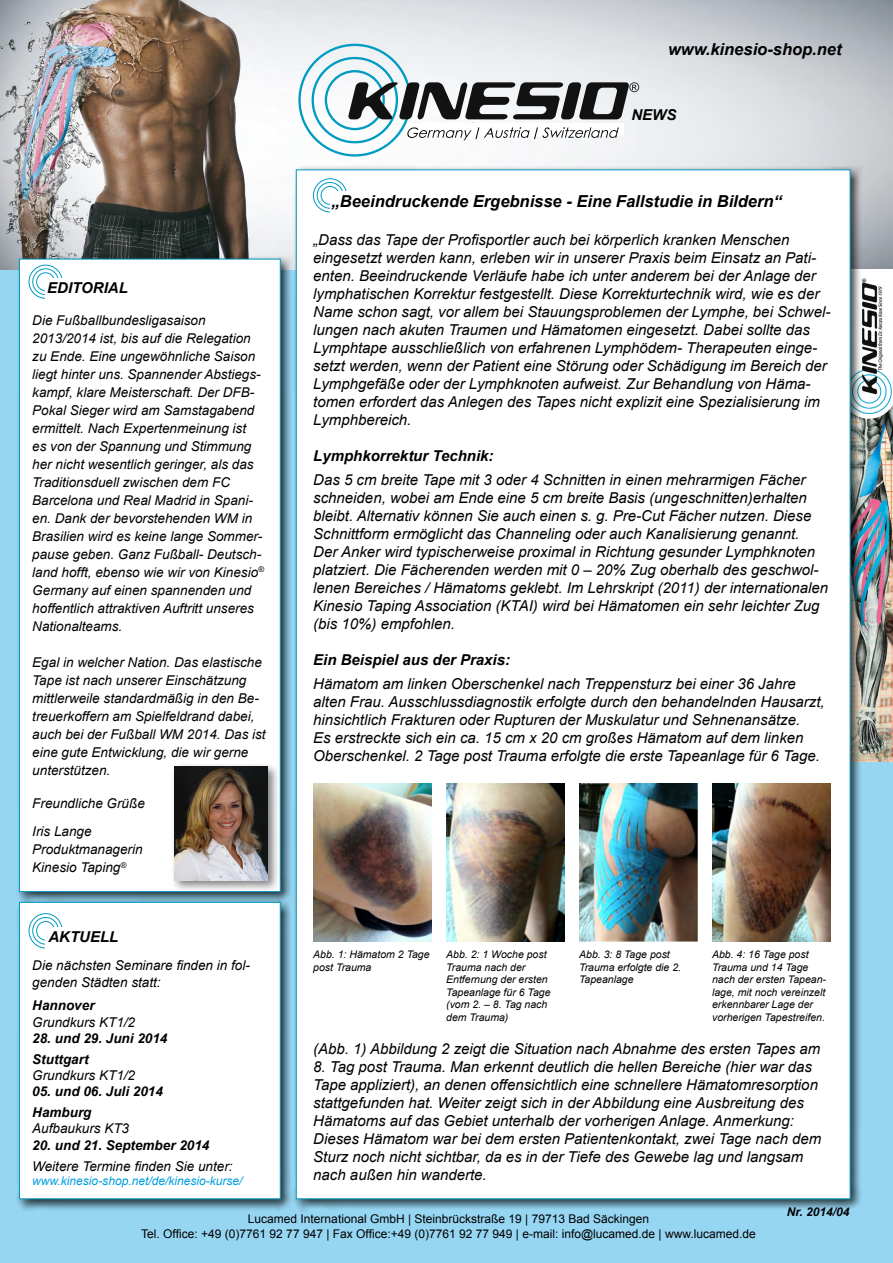
<style>
.page{position:relative;width:893px;height:1263px;background:#fff}
.page>*{position:absolute;margin:0;border:0;box-sizing:border-box;transform-origin:0 0}
.t1{font:italic 700 16.5px "Arial";color:#000}
.t2{font:italic 15px/18px "Arial";color:#000}
.t3{font:italic 700 15px "Arial";color:#000}
.t4{font:italic 13.5px/18px "Arial";color:#000}
.t5{font:italic 700 13.5px/21px "Arial";color:#000}
.t6{font:12px/15px "Arial";color:#000;text-align:center}
.t7{font:italic 12px "Arial";color:#009ee0}
.t8{font:italic 700 12px "Arial";color:#000}
.t9{font:italic 10.5px/12.6px "Arial";color:#000}
</style>
<div class="page">
<div style="left:0;top:269px;width:893px;height:994px;background:#97d6f2"></div>
<img style="left:0;top:0;width:893px;height:269px">
<svg style="left:298px;top:44px;width:341px;height:113px"></svg>
<img style="left:863px;top:269px;width:30px;height:492px">
<div style="left:15px;top:255px;width:278px;height:649px;background:#000;opacity:.75"></div>
<div style="left:19px;top:259px;width:262px;height:633px;background:#fff;border:1px solid #009bc2"></div>
<div style="left:292px;top:165px;width:571px;height:1046px;background:#000;opacity:.75"></div>
<div style="left:296px;top:169px;width:554px;height:1030px;background:#fff;border:1px solid #009bc2"></div>
<div style="left:15px;top:898px;width:278px;height:314px;background:#000;opacity:.75"></div>
<div style="left:19px;top:902px;width:262px;height:297px;background:#fff;border:1px solid #009bc2"></div>
<div style="left:29px;top:265px;width:33px;height:33px;border:1px solid #009bc2;border-radius:50%"></div>
<div style="left:33px;top:269px;width:26px;height:26px;border:1px solid #009bc2;border-radius:50%"></div>
<div style="left:36px;top:273px;width:19px;height:18px;border:1px solid #009bc2;border-radius:50%"></div>
<div style="left:46px;top:278px;width:18px;height:21px;background:#fff"></div>
<div style="left:29px;top:913px;width:33px;height:35px;border:1px solid #009bc2;border-radius:50%"></div>
<div style="left:33px;top:917px;width:26px;height:27px;border:1px solid #009bc2;border-radius:50%"></div>
<div style="left:36px;top:921px;width:19px;height:19px;border:1px solid #009bc2;border-radius:50%"></div>
<div style="left:46px;top:927px;width:18px;height:22px;background:#fff"></div>
<div style="left:313px;top:179px;width:34px;height:33px;border:1px solid #009bc2;border-radius:50%"></div>
<div style="left:317px;top:182px;width:26px;height:26px;border:1px solid #009bc2;border-radius:50%"></div>
<div style="left:321px;top:186px;width:18px;height:19px;border:1px solid #009bc2;border-radius:50%"></div>
<div style="left:330px;top:192px;width:18px;height:21px;background:#fff"></div>
<div style="left:170px;top:762px;width:111px;height:131px;background:#000;opacity:.5"></div>
<img style="left:174px;top:766px;width:94px;height:114px">
<img style="left:313px;top:783px;width:119px;height:158px">
<img style="left:446px;top:783px;width:119px;height:158px">
<img style="left:579px;top:783px;width:119px;height:158px">
<img style="left:712px;top:783px;width:118px;height:158px">
<p class="t1" style="left:668px;top:38px;width:175px">www.kinesio-shop.net</p>
<p class="t3" style="left:47px;top:278px;width:82px">EDITORIAL</p>
<p class="t4" style="left:32px;top:311px;width:233px">Die Fußballbundesligasaison 2013/2014 ist, bis auf die Relegation zu Ende. Eine ungewöhnliche Saison liegt hinter uns. Spannender Abstiegs&shy;kampf, klare Meisterschaft. Der DFB-Pokal Sieger wird am Samstagabend ermittelt. Nach Expertenmeinung ist<br>es von der Spannung und Stimmung her nicht wesentlich geringer, als das Traditionsduell zwischen dem FC Barcelona und Real Madrid in Spani&shy;en. Dank der bevorstehenden WM in Brasilien wird es keine lange Sommer&shy;pause geben. Ganz Fußball- Deutsch&shy;land hofft, ebenso wie wir von Kinesio<sup>® </sup>Germany auf einen spannenden und hoffentlich attraktiven Auftritt unseres Nationalteams.</p>
<p class="t4" style="left:32px;top:653px;width:235px">Egal in welcher Nation. Das elastische Tape ist nach unserer Einschätzung mittlerweile standardmäßig in den Be&shy;treuerkoffern am Spielfeldrand dabei, auch bei der Fußball WM 2014. Das ist eine gute Entwicklung, die wir gerne unterstützen.</p>
<p class="t4" style="left:32px;top:789px;width:114px;line-height:28.5px">Freundliche Grüße<br>Iris Lange</p>
<p class="t4" style="left:32px;top:840px;width:112px">Produktmanagerin<br>Kinesio Taping<sup>®</sup></p>
<p class="t3" style="left:48px;top:927px;width:71px">AKTUELL</p>
<p class="t4" style="left:32px;top:958px;width:219px;line-height:16.2px">Die nächsten Seminare finden in fol&shy;genden Städten statt:</p>
<p class="t5" style="left:32px;top:995px;width:64px">Hannover</p>
<p class="t4" style="left:32px;top:1013px;width:104px">Grundkurs KT1/2</p>
<p class="t5" style="left:32px;top:1028px;width:137px">28. und 29. Juni 2014<br>Stuttgart</p>
<p class="t4" style="left:32px;top:1066px;width:104px">Grundkurs KT1/2</p>
<p class="t5" style="left:32px;top:1081px;width:132px">05. und 06. Juli 2014<br>Hamburg</p>
<p class="t4" style="left:32px;top:1120px;width:98px">Aufbaukurs KT3</p>
<p class="t5" style="left:32px;top:1135px;width:179px">20. und 21. September 2014</p>
<p class="t4" style="left:32px;top:1157px;width:202px">Weitere Termine finden Sie unter:</p>
<p class="t7" style="left:32px;top:1173px;width:212px">www.kinesio-shop.net/de/kinesio-kurse/</p>
<p class="t3" style="left:631px;top:105px;width:46px">NEWS</p>
<p class="t1" style="left:332px;top:190px;width:452px">„Beeindruckende Ergebnisse - Eine Fallstudie in Bildern“</p>
<p class="t2" style="left:313px;top:231px;width:519px">„Dass das Tape der Profisportler auch bei körperlich kranken Menschen eingesetzt werden kann, erleben wir in unserer Praxis beim Einsatz an Pati&shy;enten. Beeindruckende Verläufe habe ich unter anderem bei der Anlage der lymphatischen Korrektur festgestellt. Diese Korrekturtechnik wird, wie es der Name schon sagt, vor allem bei Stauungsproblemen der Lymphe, bei Schwel&shy;lungen nach akuten Traumen und Hämatomen eingesetzt. Dabei sollte das Lymphtape ausschließlich von erfahrenen Lymphödem- Therapeuten einge&shy;setzt werden, wenn der Patient eine Störung oder Schädigung im Bereich der Lymphgefäße oder der Lymphknoten aufweist. Zur Behandlung von Häma&shy;tomen erfordert das Anlegen des Tapes nicht explizit eine Spezialisierung im Lymphbereich.</p>
<p class="t3" style="left:313px;top:445px;width:182px">Lymphkorrektur Technik:</p>
<p class="t2" style="left:313px;top:471px;width:516px">Das 5 cm breite Tape mit 3 oder 4 Schnitten in einen mehrarmigen Fächer schneiden, wobei am Ende eine 5 cm breite Basis (ungeschnitten)erhalten bleibt. Alternativ können Sie auch einen s. g. Pre-Cut Fächer nutzen. Diese Schnittform ermöglicht das Channeling oder auch Kanalisierung genannt.<br>Der Anker wird typischerweise proximal in Richtung gesunder Lymphknoten platziert. Die Fächerenden werden mit 0 – 20% Zug oberhalb des geschwol&shy;lenen Bereiches / Hämatoms geklebt. Im Lehrskript (2011) der internationalen Kinesio Taping Association (KTAI) wird bei Hämatomen ein sehr leichter Zug (bis 10%) empfohlen.</p>
<p class="t3" style="left:313px;top:649px;width:198px">Ein Beispiel aus der Praxis:</p>
<p class="t2" style="left:313px;top:675px;width:513px">Hämatom am linken Oberschenkel nach Treppensturz bei einer 36 Jahre alten Frau. Ausschlussdiagnostik erfolgte durch den behandelnden Hausarzt, hinsichtlich Frakturen oder Rupturen der Muskulatur und Sehnenansätze.<br>Es erstreckte sich ein ca. 15 cm x 20 cm großes Hämatom auf dem linken Oberschenkel. 2 Tage post Trauma erfolgte die erste Tapeanlage für 6 Tage.</p>
<p class="t9" style="left:313px;top:948px;width:118px">Abb. 1: Hämatom 2 Tage post Trauma</p>
<p class="t9" style="left:446px;top:948px;width:106px">Abb. 2: 1 Woche post<br>Trauma nach der<br>Entfernung der ersten<br>Tapeanlage für 6 Tage (vom 2. – 8. Tag nach dem Trauma)</p>
<p class="t9" style="left:579px;top:948px;width:103px">Abb. 3: 8 Tage post<br>Trauma erfolgte die 2.<br>Tapeanlage</p>
<p class="t9" style="left:712px;top:948px;width:116px">Abb. 4: 16 Tage post<br>Trauma und 14 Tage nach der ersten Tapean&shy;lage, mit noch vereinzelt erkennbarer Lage der vorherigen Tapestreifen.</p>
<p class="t2" style="left:313px;top:1040px;width:508px">(Abb. 1) Abbildung 2 zeigt die Situation nach Abnahme des ersten Tapes am</p>
<p class="t2" style="left:313px;top:1058px;width:510px">8. Tag post Trauma. Man erkennt deutlich die hellen Bereiche (hier war das Tape appliziert), an denen offensichtlich eine schnellere Hämatomresorption stattgefunden hat. Weiter zeigt sich in der Abbildung eine Ausbreitung des Hämatoms auf das Gebiet unterhalb der vorherigen Anlage. Anmerkung:<br>Dieses Hämatom war bei dem ersten Patientenkontakt, zwei Tage nach dem Sturz noch nicht sichtbar, da es in der Tiefe des Gewebe lag und langsam nach außen hin wanderte.</p>
<p class="t6" style="left:141px;top:1211px;width:616px">Lucamed International GmbH | Steinbrückstraße 19 | 79713 Bad Säckingen<br>Tel. Office: +49 (0)7761 92 77 947 | Fax Office:+49 (0)7761 92 77 949 | e-mail: info@lucamed.de | www.lucamed.de</p>
<p class="t8" style="left:787px;top:1203px;width:64px">Nr. 2014/04</p>
</div>
